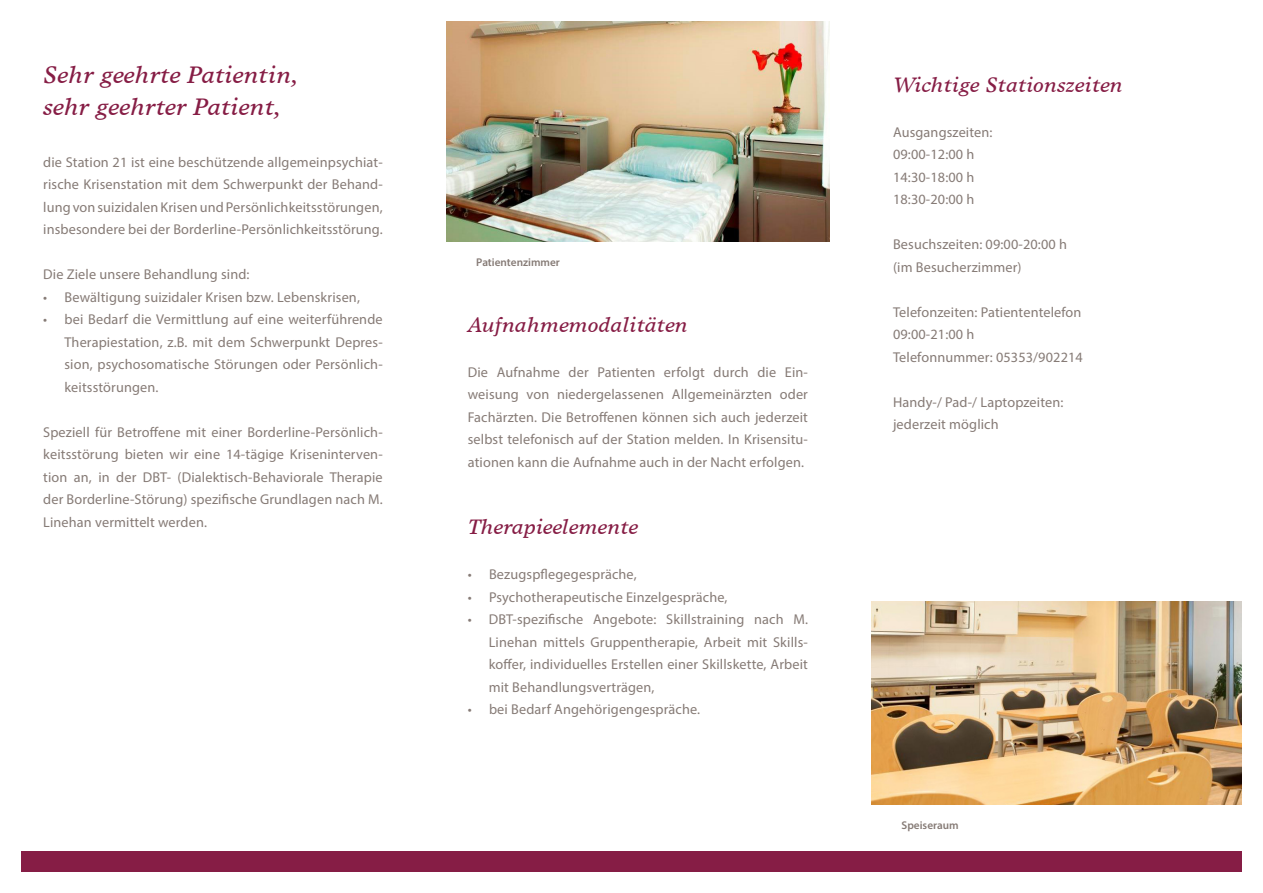
<style>
.page{position:relative;width:1263px;height:893px;background:#fff}
.page>*{position:absolute;margin:0;border:0;box-sizing:border-box;transform-origin:0 0}
.t1{font:italic 24px "Times Europa";letter-spacing:.01em;color:#861d45}
.Fließtext{font:italic 21px "Times Europa";letter-spacing:.01em;color:#861d45}
.Fließtext-2{font:14.25px/22.5px "Myriad Pro";letter-spacing:.01em;color:#867b76;text-align:justify}
.Bildunterschriften{font:600 11.25px "Myriad Pro";color:#867b76}
</style>
<div class="page">
<img style="left:446px;top:21px;width:383px;height:220px">
<img style="left:872px;top:602px;width:370px;height:202px">
<div style="left:21px;top:851px;width:1221px;height:21px;background:#861d45"></div>
<p class="t1" style="left:43px;top:60px;width:256px">Sehr geehrte Patientin,</p>
<p class="t1" style="left:43px;top:92px;width:239px">sehr geehrter Patient,</p>
<p class="Fließtext-2" style="left:43px;top:150px;width:341px">die Station 21 ist eine beschützende allgemeinpsychiat&shy;rische Krisenstation mit dem Schwerpunkt der Behand&shy;lung von suizidalen Krisen und Persönlichkeitsstörungen, insbesondere bei der Borderline-Persönlichkeitsstörung.</p>
<p class="Fließtext-2" style="left:43px;top:263px;width:208px">Die Ziele unsere Behandlung sind:</p>
<p class="Fließtext-2" style="left:43px;top:285px;width:318px">• Bewältigung suizidaler Krisen bzw. Lebenskrisen,</p>
<p class="Fließtext-2" style="left:64px;top:308px;width:320px;text-indent:-21px">• bei Bedarf die Vermittlung auf eine weiterführende Therapiestation, z.B. mit dem Schwerpunkt Depres&shy;sion, psychosomatische Störungen oder Persönlich&shy;keitsstörungen.</p>
<p class="Fließtext-2" style="left:43px;top:420px;width:341px">Speziell für Betroffene mit einer Borderline-Persönlich&shy;keitsstörung bieten wir eine 14-tägige Kriseninterven&shy;tion an, in der DBT- (Dialektisch-Behaviorale Therapie der Borderline-Störung) spezifische Grundlagen nach M.<br>Linehan vermittelt werden.</p>
<p class="Bildunterschriften" style="left:476px;top:255px;width:85px">Patientenzimmer</p>
<p class="Fließtext" style="left:468px;top:312px;width:221px">Aufnahmemodalitäten</p>
<p class="Fließtext-2" style="left:468px;top:360px;width:342px">Die Aufnahme der Patienten erfolgt durch die Ein&shy;weisung von niedergelassenen Allgemeinärzten oder Fachärzten. Die Betroffenen können sich auch jederzeit selbst telefonisch auf der Station melden. In Krisensitu&shy;ationen kann die Aufnahme auch in der Nacht erfolgen.</p>
<p class="Fließtext" style="left:468px;top:514px;width:172px">Therapieelemente</p>
<p class="Fließtext-2" style="left:468px;top:563px;width:170px">• Bezugspflegegespräche,</p>
<p class="Fließtext-2" style="left:468px;top:585px;width:261px">• Psychotherapeutische Einzelgespräche,</p>
<p class="Fließtext-2" style="left:489px;top:608px;width:321px;text-indent:-21px">• DBT-spezifische Angebote: Skillstraining nach M.<br>Linehan mittels Gruppentherapie, Arbeit mit Skills&shy;koffer, individuelles Erstellen einer Skillskette, Arbeit mit Behandlungsverträgen,</p>
<p class="Fließtext-2" style="left:468px;top:698px;width:234px">• bei Bedarf Angehörigengespräche.</p>
<p class="Fließtext" style="left:893px;top:72px;width:231px">Wichtige Stationszeiten</p>
<p class="Fließtext-2" style="left:893px;top:120px;width:101px">Ausgangszeiten:</p>
<p class="Fließtext-2" style="left:893px;top:143px;width:83px">09:00-12:00 h</p>
<p class="Fließtext-2" style="left:893px;top:165px;width:83px">14:30-18:00 h</p>
<p class="Fließtext-2" style="left:893px;top:188px;width:83px">18:30-20:00 h</p>
<p class="Fließtext-2" style="left:893px;top:233px;width:176px">Besuchszeiten: 09:00-20:00 h</p>
<p class="Fließtext-2" style="left:893px;top:255px;width:130px">(im Besucherzimmer)</p>
<p class="Fließtext-2" style="left:893px;top:300px;width:190px">Telefonzeiten: Patiententelefon</p>
<p class="Fließtext-2" style="left:893px;top:323px;width:83px">09:00-21:00 h</p>
<p class="Fließtext-2" style="left:893px;top:345px;width:191px">Telefonnummer: 05353/902214</p>
<p class="Fließtext-2" style="left:893px;top:390px;width:172px">Handy-/ Pad-/ Laptopzeiten:</p>
<p class="Fließtext-2" style="left:893px;top:413px;width:107px">jederzeit möglich</p>
<p class="Bildunterschriften" style="left:901px;top:818px;width:59px">Speiseraum</p>
</div>
